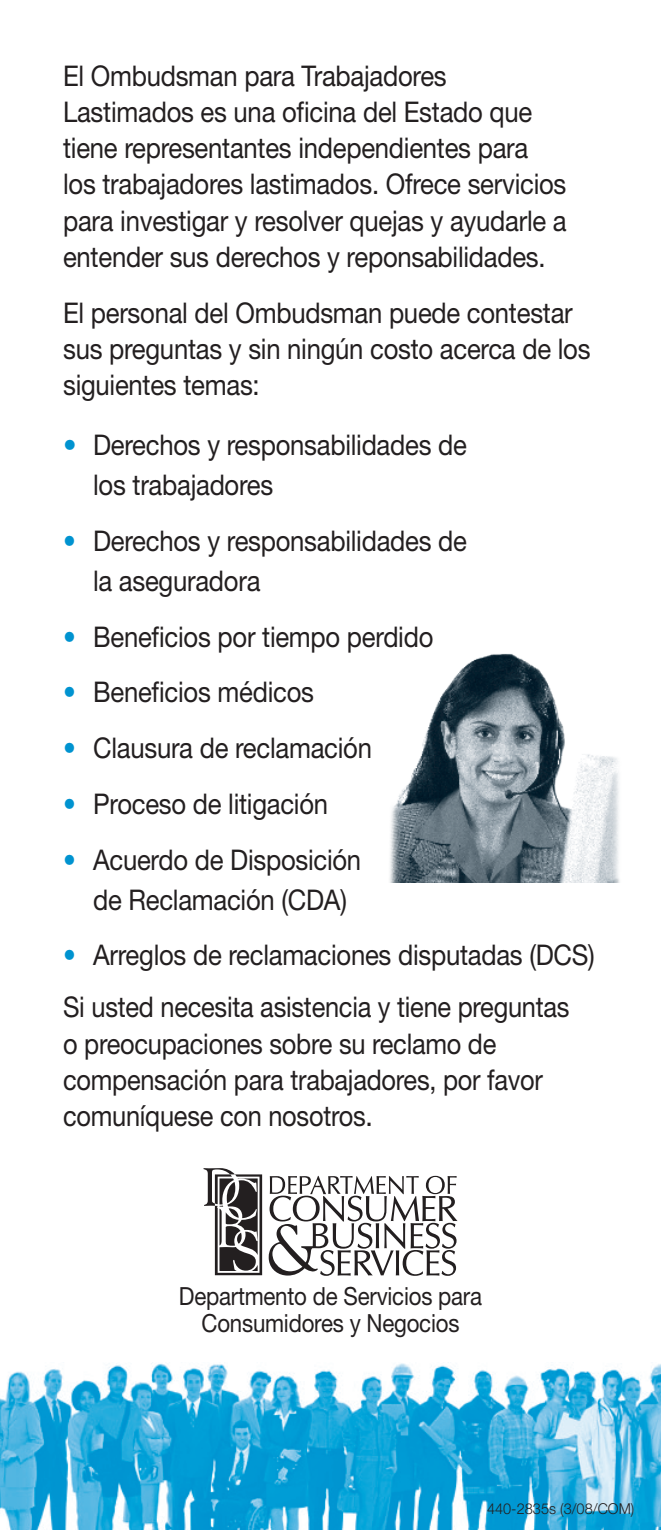
<style>
.page{position:relative;width:661px;height:1530px;background:#fff}
.page>*{position:absolute;margin:0;border:0;box-sizing:border-box;transform-origin:0 0}
.Body_text{font:28.5px/36.2px "Helvetica Neue";letter-spacing:-.01em;color:#231f20;scale:.9 1}
.Body_text-2{font:28.5px/36.2px "Helvetica Neue";letter-spacing:-.01em;color:#231f20;scale:.89 1}
.Body_text-3{font:25px/27.5px "Helvetica Neue";letter-spacing:-.01em;color:#231f20;text-align:center;scale:.89 1}
.t1{font:300 15px "Helvetica Neue";color:#231f20}
.s1{color:#0093d0}
.s2{font-size:30px}
</style>
<div class="page">
<img style="left:389px;top:653px;width:231px;height:230px">
<img style="left:0;top:1362px;width:660px;height:168px">
<svg style="left:203px;top:1168px;width:59px;height:107px"></svg>
<svg style="left:268px;top:1176px;width:189px;height:100px"></svg>
<p class="Body_text" style="left:63px;top:57px;width:560px">El Ombudsman para Trabajadores Lastimados es una oficina del Estado que tiene representantes independientes para los trabajadores lastimados. Ofrece servicios para investigar y resolver quejas y ayudarle a entender sus derechos y reponsabilidades.</p>
<p class="Body_text" style="left:63px;top:294px;width:587px">El personal del Ombudsman puede contestar sus preguntas y sin ningún costo acerca de los siguientes temas:</p>
<p class="Body_text" style="left:93px;top:425px;width:416px;line-height:40px;text-indent:-30px"><span class="s1">•</span> Derechos y responsabilidades de los trabajadores</p>
<p class="Body_text" style="left:93px;top:520px;width:416px;line-height:40px;text-indent:-30px"><span class="s1">•</span> Derechos y responsabilidades de la aseguradora</p>
<p class="Body_text" style="left:63px;top:618px;width:412px"><span class="s1">•</span> Beneficios por tiempo perdido</p>
<p class="Body_text" style="left:63px;top:674px;width:280px"><span class="s1">•</span> Beneficios médicos</p>
<p class="Body_text" style="left:63px;top:729px;width:344px"><span class="s1">•</span> Clausura de reclamación</p>
<p class="Body_text" style="left:63px;top:785px;width:296px"><span class="s1">•</span> Proceso de litigación</p>
<p class="Body_text" style="left:63px;top:839px;width:332px;line-height:40px;text-align:center"><span class="s1">•</span> Acuerdo de Disposición de Reclamación (CDA)</p>
<p class="Body_text" style="left:63px;top:937px;width:592px"><span class="s1">•</span> Arreglos de reclamaciones disputadas (DCS)</p>
<p class="Body_text-2" style="left:63px;top:989px;width:570px">Si usted necesita asistencia y tiene preguntas o preocupaciones sobre su reclamo de compensación para trabajadores, por favor comuníquese con nosotros<span class="s2">.</span></p>
<p class="Body_text-3" style="left:179px;top:1282px;width:342px">Departmento de Servicios para<br>Consumidores y Negocios</p>
<p class="t1" style="left:486px;top:1500px;width:149px">440-2835s (3/08/COM)</p>
</div>
